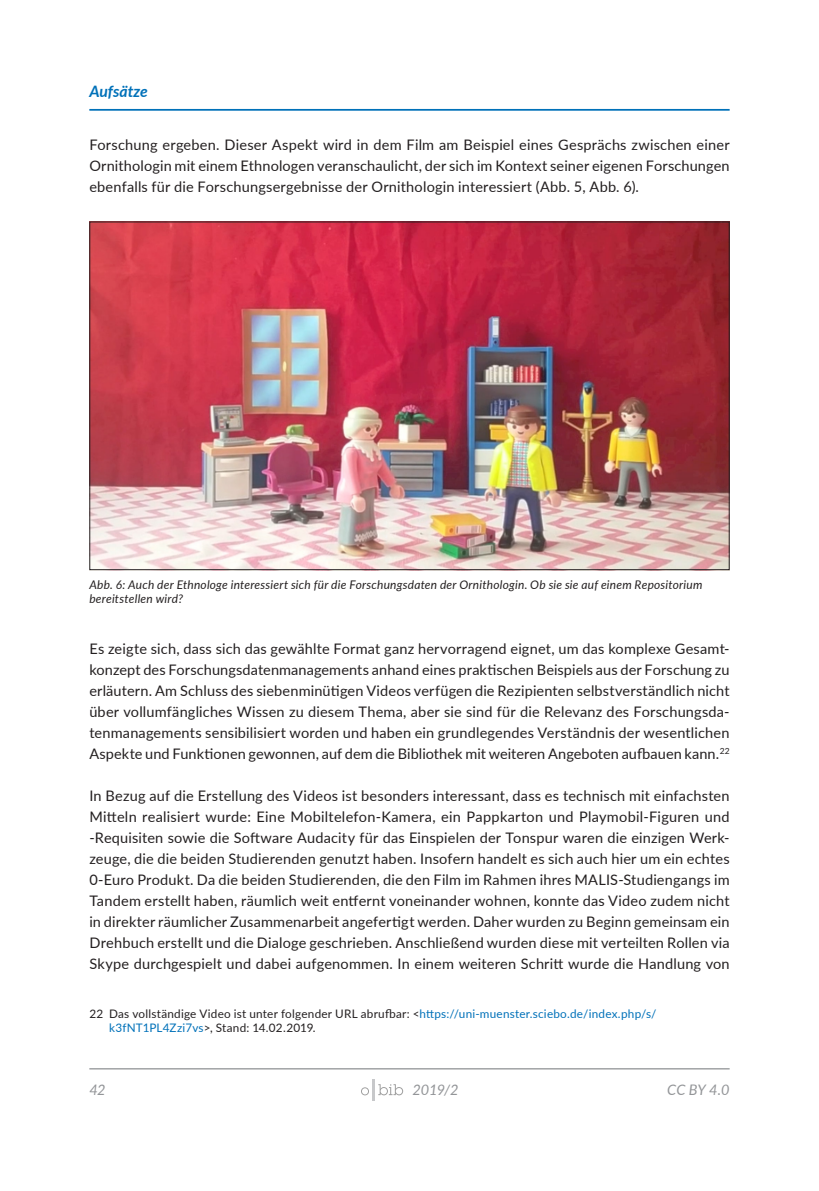
<style>
.page{position:relative;width:819px;height:1191px;background:#fff}
.page>*{position:absolute;margin:0;border:0;box-sizing:border-box;transform-origin:0 0}
.t1{font:italic 700 15.75px "Lato";color:#0071b9}
.t2{font:14.53px/21px "Lato";letter-spacing:.01em;color:#231f20;text-align:justify}
.t3{font:italic 14.53px "Lato";letter-spacing:-.015em;color:#939598}
.t4{font:italic 11.9px/14px "Lato";letter-spacing:.02em;color:#231f20}
.t5{font:11.72px/14px "Lato";letter-spacing:.02em;color:#231f20}
.s1{color:#0071b9}
</style>
<div class="page">
<hr style="left:89px;top:1068px;width:640px;height:1px;background:#939598">
<hr style="left:372px;top:1079px;width:3px;height:21px;background:#c7c8ca">
<svg style="left:361px;top:1087px;width:8px;height:8px"></svg>
<svg style="left:378px;top:1084px;width:25px;height:11px"></svg>
<img style="left:91px;top:223px;width:636px;height:345px">
<hr style="left:89px;top:109px;width:640px;height:2px;background:#0071b9">
<p class="t1" style="left:89px;top:80px;width:60px">Aufsätze</p>
<p class="t2" style="left:89px;top:134px;width:641px">Forschung ergeben. Dieser Aspekt wird in dem Film am Beispiel eines Gesprächs zwischen einer Ornithologin mit einem Ethnologen veranschaulicht, der sich im Kontext seiner eigenen Forschungen ebenfalls für die Forschungsergebnisse der Ornithologin interessiert (Abb. 5, Abb. 6).</p>
<p class="t4" style="left:89px;top:577px;width:614px">Abb. 6: Auch der Ethnologe interessiert sich für die Forschungsdaten der Ornithologin. Ob sie sie auf einem Repositorium bereitstellen wird?</p>
<p class="t2" style="left:89px;top:638px;width:641px">Es zeigte sich, dass sich das gewählte Format ganz hervorragend eignet, um das komplexe Gesamt&shy;konzept des Forschungsdatenmanagements anhand eines praktischen Beispiels aus der Forschung zu erläutern. Am Schluss des siebenminütigen Videos verfügen die Rezipienten selbstverständlich nicht über vollumfängliches Wissen zu diesem Thema, aber sie sind für die Relevanz des Forschungsda&shy;tenmanagements sensibilisiert worden und haben ein grundlegendes Verständnis der wesentlichen Aspekte und Funktionen gewonnen, auf dem die Bibliothek mit weiteren Angeboten aufbauen kann.<sup>22</sup></p>
<p class="t2" style="left:89px;top:785px;width:641px">In Bezug auf die Erstellung des Videos ist besonders interessant, dass es technisch mit einfachsten Mitteln realisiert wurde: Eine Mobiltelefon-Kamera, ein Pappkarton und Playmobil-Figuren und -Requisiten sowie die Software Audacity für das Einspielen der Tonspur waren die einzigen Werk&shy;zeuge, die die beiden Studierenden genutzt haben. Insofern handelt es sich auch hier um ein echtes 0-Euro Produkt. Da die beiden Studierenden, die den Film im Rahmen ihres MALIS-Studiengangs im Tandem erstellt haben, räumlich weit entfernt voneinander wohnen, konnte das Video zudem nicht in direkter räumlicher Zusammenarbeit angefertigt werden. Daher wurden zu Beginn gemeinsam ein Drehbuch erstellt und die Dialoge geschrieben. Anschließend wurden diese mit verteilten Rollen via Skype durchgespielt und dabei aufgenommen. In einem weiteren Schritt wurde die Handlung von</p>
<p class="t5" style="left:109px;top:1006px;width:549px;text-indent:-20px">22 Das vollständige Video ist unter folgender URL abrufbar: &lt;<span class="s1">https://uni-muenster.sciebo.de/index.php/s/ k3fNT1PL4Zzi7vs</span>&gt;, Stand: 14.02.2019.</p>
<p class="t3" style="left:89px;top:1079px;width:18px">42</p>
<p class="t3" style="left:412px;top:1079px;width:47px">2019/2</p>
<p class="t3" style="left:667px;top:1079px;width:64px">CC BY 4.0</p>
</div>
